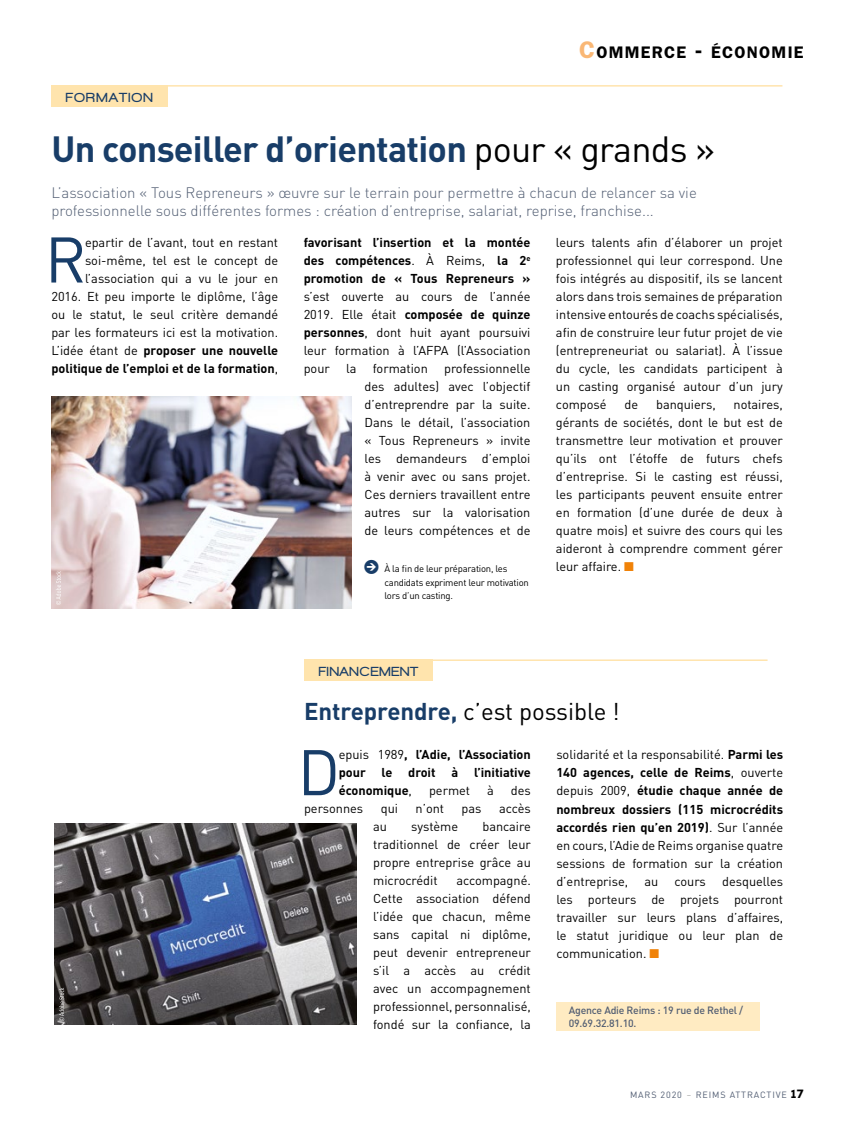
<style>
.page{position:relative;width:859px;height:1136px;background:#fff}
.page>*{position:absolute;margin:0;border:0;box-sizing:border-box;transform-origin:0 0}
.t1{font:63.3px "DIN";color:#183d68}
.t2{font:700 36px "DIN";letter-spacing:-.02em;color:#183d68}
.t3{font:24px "DIN";color:#000}
.t4{font:600 16.8px "Franklin Gothic";letter-spacing:.075em;color:#000}
.t5{font:300 15px/18px "DIN";color:#525e73}
.t6{font:900 13.5px "Walkway";letter-spacing:.08em;color:#183d68}
.t7{font:900 13.5px "Walkway";letter-spacing:.12em;color:#183d68}
.t8{font:12.75px/18px "DIN";color:#000;text-align:justify}
.t9{font:700 12.75px/18px "DIN";color:#000;text-align:justify}
.t10{font:500 10.5px/12.6px "DIN";letter-spacing:-.02em;color:#525e73}
.t11{font:9.45px/13.4px "DIN";letter-spacing:-.02em;color:#000}
.t12{font:9px "DIN Bleu";letter-spacing:.095em;color:#525e73}
.s1{font-size:24px;color:#f9b775}
.s2{font-size:24px}
.s3{font-weight:400;color:#000}
.s4{font-weight:700}
.s5{font-weight:400}
.s6{font-family:"Arrowstfb";font-size:15px;color:#183d68}
.s7{color:#f08208}
.s8{font-weight:700;color:#183d68}
.s9{font-family:"Walkway";font-weight:900;font-size:10.5px;color:#000}
.s10{font-family:"Nexa";font-weight:800;font-size:12px;color:#000}
</style>
<div class="page">
<div style="left:51px;top:85px;width:117px;height:21px;background:#ffe4ad"></div>
<div style="left:304px;top:659px;width:129px;height:21px;background:#ffe4ad"></div>
<hr style="left:304px;top:659px;width:463px;height:2px;background:#ffe4ad">
<hr style="left:51px;top:85px;width:731px;height:2px;background:#ffe4ad">
<div style="left:556px;top:1001px;width:204px;height:29px;background:#ffebc2"></div>
<img style="left:51px;top:396px;width:301px;height:212px">
<img style="left:54px;top:823px;width:302px;height:201px">
<svg style="left:56px;top:571px;width:5px;height:33px"></svg>
<svg style="left:59px;top:987px;width:5px;height:33px"></svg>
<p class="t7" style="left:66px;top:90px;width:88px">FORMATION</p>
<h3 class="t4" style="left:579px;top:42px;width:226px"><span class="s1">C</span>OMMERCE <span class="s2">-</span> ÉCONOMIE</h3>
<h2 class="t2" style="left:51px;top:125px;width:665px">Un conseiller d’orientation <span class="s3">pour « grands »</span></h2>
<p class="t5" style="left:51px;top:183px;width:647px">L’association « Tous Repreneurs » œuvre sur le terrain pour permettre à chacun de relancer sa vie professionnelle sous différentes formes : création d’entreprise, salariat, reprise, franchise...</p>
<p class="t8" style="left:51px;top:233px;width:228px;text-align:right">epartir de l’avant, tout en restant soi-même, tel est le concept de l’association qui a vu le jour en<br>2016. Et peu importe le diplôme, l’âge ou le statut, le seul critère demandé par les formateurs ici est la motivation.<br>L’idée étant de <span class="s4">proposer une nouvelle politique de l’emploi et de la formation</span>,</p>
<p class="t9" style="left:304px;top:232px;width:228px">favorisant l’insertion et la montée des compétences<span class="s5">. À Reims,</span> la 2<sup>e </sup>promotion de « Tous Repreneurs »</p>
<h1 class="t1" style="left:45px;top:220px;width:43px">R</h1>
<p class="t8" style="left:304px;top:287px;width:228px">s’est ouverte au cours de l’année 2019. Elle était <span class="s4">composée de quinze personnes</span>, dont huit ayant poursuivi leur formation à l’AFPA (l’Association pour</p>
<p class="t8" style="left:346px;top:359px;width:12px">la</p>
<p class="t8" style="left:373px;top:359px;width:56px">formation</p>
<p class="t8" style="left:365px;top:359px;width:167px;text-indent:80px">professionnelle des adultes) avec l’objectif d’entreprendre par la suite.<br>Dans le détail, l’association « Tous Repreneurs » invite les demandeurs d’emploi à venir avec ou sans projet.<br>Ces derniers travaillent entre autres sur la valorisation de leurs compétences et de</p>
<p class="t11" style="left:385px;top:562px;width:146px;text-indent:-20px"><span class="s6">J</span> À la fin de leur préparation, les candidats expriment leur motivation lors d’un casting.</p>
<p class="t6" style="left:319px;top:664px;width:100px">FINANCEMENT</p>
<p class="t8" style="left:556px;top:233px;width:228px">leurs talents afin d’élaborer un projet professionnel qui leur correspond. Une fois intégrés au dispositif, ils se lancent alors dans trois semaines de préparation intensive entourés de coachs spécialisés, afin de construire leur futur projet de vie (entrepreneuriat ou salariat). À l’issue du cycle, les candidats participent à un casting organisé autour d’un jury composé</p>
<p class="t8" style="left:556px;top:395px;width:228px;text-indent:178px">notaires, gérants de sociétés, dont le but est de transmettre leur motivation et prouver qu’ils ont l’étoffe de futurs chefs d’entreprise. Si le casting est réussi, les participants peuvent ensuite entrer en formation (d’une durée de deux à quatre mois) et suivre des cours qui les aideront à comprendre comment gérer leur affaire. <span class="s7">■</span></p>
<p class="t8" style="left:624px;top:395px;width:15px">de</p>
<p class="t8" style="left:656px;top:395px;width:61px">banquiers,</p>
<h3 class="t3" style="left:304px;top:696px;width:317px"><span class="s8">Entreprendre,</span> c’est possible !</h3>
<h1 class="t1" style="left:297px;top:732px;width:44px">D</h1>
<p class="t9" style="left:339px;top:745px;width:194px"><span class="s5">epuis 1989</span>, l’Adie, l’Association pour le droit à l’initiative économique<span class="s5">,</span></p>
<p class="t8" style="left:429px;top:781px;width:43px">permet</p>
<p class="t8" style="left:487px;top:781px;width:8px">à</p>
<p class="t8" style="left:511px;top:781px;width:21px">des</p>
<p class="t8" style="left:304px;top:799px;width:61px">personnes</p>
<p class="t8" style="left:381px;top:799px;width:19px">qui</p>
<p class="t8" style="left:416px;top:799px;width:30px">n’ont</p>
<p class="t8" style="left:462px;top:799px;width:21px">pas</p>
<p class="t8" style="left:499px;top:799px;width:33px">accès</p>
<p class="t8" style="left:373px;top:817px;width:15px">au</p>
<p class="t8" style="left:411px;top:817px;width:49px">système</p>
<p class="t8" style="left:373px;top:817px;width:159px;text-indent:109px">bancaire traditionnel de créer leur propre entreprise grâce au microcrédit</p>
<p class="t8" style="left:373px;top:871px;width:159px;text-indent:83px">accompagné.<br>Cette association défend l’idée que chacun, même sans capital ni diplôme, peut devenir entrepreneur s’il a accès au crédit avec un accompagnement professionnel, personnalisé, fondé sur la confiance, la</p>
<p class="t8" style="left:556px;top:745px;width:228px">solidarité et la responsabilité. <span class="s4">Parmi les 140 agences, celle de Reims</span>, ouverte depuis 2009, <span class="s4">étudie chaque année de nombreux dossiers (115 microcrédits accordés rien qu’en 2019)</span>. Sur l’année en cours, l’Adie de Reims organise quatre sessions de formation sur la création d’entreprise,</p>
<p class="t8" style="left:556px;top:871px;width:228px;text-indent:166px">desquelles les porteurs de projets pourront travailler sur leurs plans d’affaires, le statut juridique ou leur plan de communication. <span class="s7">■</span></p>
<p class="t8" style="left:644px;top:871px;width:15px">au</p>
<p class="t8" style="left:674px;top:871px;width:33px">cours</p>
<p class="t10" style="left:569px;top:1003px;width:176px">Agence Adie Reims : 19 rue de Rethel /<br>09.69.32.81.10.</p>
<p class="t12" style="left:630px;top:1089px;width:175px">MARS 2020 <span class="s9">-</span> REIMS ATTRACTIVE <span class="s10">17</span></p>
</div>
